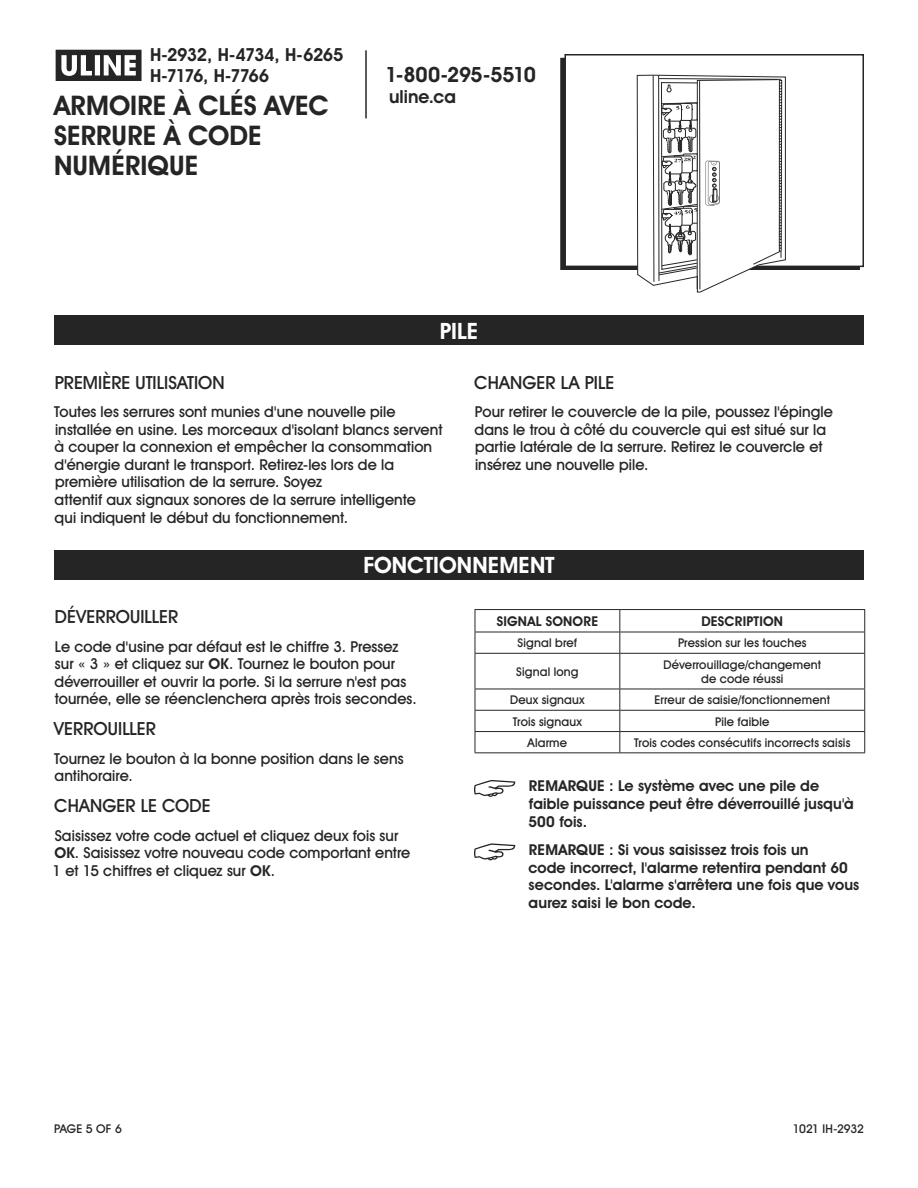
<style>
.page{position:relative;width:918px;height:1188px;background:#fff}
.page>*{position:absolute;margin:0;border:0;box-sizing:border-box;transform-origin:0 0}
.t1{font:700 27px/30px "Uline Two Knine";letter-spacing:.005em;color:#252525}
.t2{font:700 22.5px "Uline Two Knine";letter-spacing:.005em;color:#fff}
.t3{font:700 21px "Uline Two Knine";letter-spacing:-.02em;color:#252525}
.t4{font:18px "Uline Two Knine";letter-spacing:.005em;color:#252525}
.t5{font:700 18px/21px "Uline Two Knine";letter-spacing:-.03em;color:#252525}
.t6{font:15px/17.5px "Uline Two Knine";letter-spacing:.005em;color:#252525}
.t7{font:700 15px/17.7px "Uline Two Knine";letter-spacing:.005em;color:#252525}
.t8{font:700 13.5px "Uline Two Knine";letter-spacing:.015em;color:#252525}
.t9{font:12px/14.4px "Uline Two Knine";letter-spacing:.015em;color:#252525;text-align:center}
.t10{font:12px "Uline Two Knine";letter-spacing:-.015em;color:#252525}
.s1{font-weight:700}
.s2{font-weight:400}
</style>
<div class="page">
<hr style="left:365px;top:50px;width:2px;height:68px;background:#252525">
<svg style="left:56px;top:50px;width:86px;height:31px"></svg>
<svg style="left:474px;top:780px;width:41px;height:17px"></svg>
<svg style="left:474px;top:843px;width:41px;height:17px"></svg>
<div style="left:54px;top:315px;width:810px;height:30px;background:#252525"></div>
<div style="left:54px;top:550px;width:810px;height:30px;background:#252525"></div>
<div style="left:564px;top:54px;width:300px;height:213px;border:2px solid #252525"></div>
<svg style="left:636px;top:74px;width:150px;height:219px"></svg>
<hr style="left:475px;top:609px;width:145px;height:1px;background:#252525">
<hr style="left:620px;top:609px;width:245px;height:1px;background:#252525">
<svg style="left:475px;top:610px;width:1px;height:43px"></svg>
<svg style="left:619px;top:610px;width:1px;height:43px"></svg>
<svg style="left:864px;top:610px;width:1px;height:43px"></svg>
<hr style="left:475px;top:653px;width:145px;height:1px;background:#252525">
<hr style="left:475px;top:654px;width:1px;height:35px;background:#252525">
<hr style="left:620px;top:653px;width:245px;height:1px;background:#252525">
<hr style="left:619px;top:654px;width:1px;height:35px;background:#252525">
<hr style="left:864px;top:654px;width:1px;height:35px;background:#252525">
<hr style="left:475px;top:689px;width:145px;height:1px;background:#252525">
<hr style="left:620px;top:689px;width:245px;height:1px;background:#252525">
<hr style="left:475px;top:710px;width:145px;height:1px;background:#252525">
<hr style="left:620px;top:710px;width:245px;height:1px;background:#252525">
<hr style="left:475px;top:731px;width:145px;height:1px;background:#252525">
<svg style="left:475px;top:689px;width:1px;height:63px"></svg>
<hr style="left:620px;top:731px;width:245px;height:1px;background:#252525">
<svg style="left:619px;top:689px;width:1px;height:63px"></svg>
<svg style="left:864px;top:689px;width:1px;height:63px"></svg>
<hr style="left:475px;top:752px;width:145px;height:1px;background:#252525">
<hr style="left:620px;top:752px;width:245px;height:1px;background:#252525">
<hr style="left:475px;top:632px;width:145px;height:1px;background:#252525">
<hr style="left:620px;top:632px;width:245px;height:1px;background:#252525">
<p class="t5" style="left:150px;top:44px;width:195px">H-2932, H-4734, H-6265<br>H-7176, H-7766</p>
<h1 class="t1" style="left:54px;top:90px;width:276px">ARMOIRE À CLÉS AVEC<br>SERRURE À CODE<br>NUMÉRIQUE</h1>
<h3 class="t3" style="left:385px;top:62px;width:152px">1-800-295-5510</h3>
<p class="t5" style="left:389px;top:86px;width:68px">uline.ca</p>
<h2 class="t2" style="left:440px;top:317px;width:40px">PILE</h2>
<p class="t4" style="left:55px;top:371px;width:172px">PREMIÈRE UTILISATION</p>
<p class="t6" style="left:54px;top:403px;width:390px">Toutes les serrures sont munies d'une nouvelle pile installée en usine. Les morceaux d'isolant blancs servent à couper la connexion et empêcher la consommation d'énergie durant le transport. Retirez-les lors de la première utilisation de la serrure. Soyez<br>attentif aux signaux sonores de la serrure intelligente<br>qui indiquent le début du fonctionnement.</p>
<p class="t4" style="left:474px;top:371px;width:142px">CHANGER LA PILE</p>
<p class="t6" style="left:475px;top:403px;width:360px">Pour retirer le couvercle de la pile, poussez l'épingle dans le trou à côté du couvercle qui est situé sur la partie latérale de la serrure. Retirez le couvercle et insérez une nouvelle pile.</p>
<h2 class="t2" style="left:363px;top:551px;width:193px">FONCTIONNEMENT</h2>
<p class="t4" style="left:55px;top:606px;width:125px">DÉVERROUILLER</p>
<p class="t6" style="left:55px;top:637px;width:364px">Le code d'usine par défaut est le chiffre 3. Pressez sur « 3 » et cliquez sur <span class="s1">OK</span>. Tournez le bouton pour déverrouiller et ouvrir la porte. Si la serrure n'est pas tournée, elle se réenclenchera après trois secondes.</p>
<p class="t4" style="left:54px;top:718px;width:104px">VERROUILLER</p>
<p class="t6" style="left:54px;top:749px;width:351px">Tournez le bouton à la bonne position dans le sens antihoraire.</p>
<p class="t4" style="left:54px;top:795px;width:158px">CHANGER LE CODE</p>
<p class="t6" style="left:53px;top:826px;width:359px">Saisissez votre code actuel et cliquez deux fois sur<br><span class="s1">OK</span>. Saisissez votre nouveau code comportant entre<br>1 et 15 chiffres et cliquez sur <span class="s1">OK</span>.</p>
<p class="t8" style="left:497px;top:613px;width:103px">SIGNAL SONORE</p>
<p class="t8" style="left:701px;top:613px;width:83px">DESCRIPTION</p>
<p class="t9" style="left:518px;top:636px;width:61px">Signal bref</p>
<p class="t9" style="left:678px;top:636px;width:130px">Pression sur les touches</p>
<p class="t9" style="left:516px;top:664px;width:64px">Signal long</p>
<p class="t9" style="left:664px;top:657px;width:159px">Déverrouillage/changement de code réussi</p>
<p class="t9" style="left:510px;top:693px;width:76px">Deux signaux</p>
<p class="t9" style="left:655px;top:693px;width:177px">Erreur de saisie/fonctionnement</p>
<p class="t9" style="left:513px;top:714px;width:71px">Trois signaux</p>
<p class="t9" style="left:715px;top:714px;width:56px">Pile faible</p>
<p class="t9" style="left:528px;top:735px;width:41px">Alarme</p>
<p class="t9" style="left:634px;top:735px;width:218px">Trois codes consécutifs incorrects saisis</p>
<p class="t7" style="left:528px;top:777px;width:327px">REMARQUE : Le système avec une pile de faible puissance peut être déverrouillé jusqu<span class="s2">'</span>à<br>500 fois.</p>
<p class="t7" style="left:528px;top:841px;width:332px">REMARQUE : Si vous saisissez trois fois un<br>code incorrect, l<span class="s2">'</span>alarme retentira pendant 60 secondes. L<span class="s2">'</span>alarme s<span class="s2">'</span>arrêtera une fois que vous aurez saisi le bon code.</p>
<p class="t9" style="left:54px;top:1122px;width:69px">PAGE 5 OF 6</p>
<p class="t10" style="left:793px;top:1122px;width:73px">1021 IH-2932</p>
</div>
